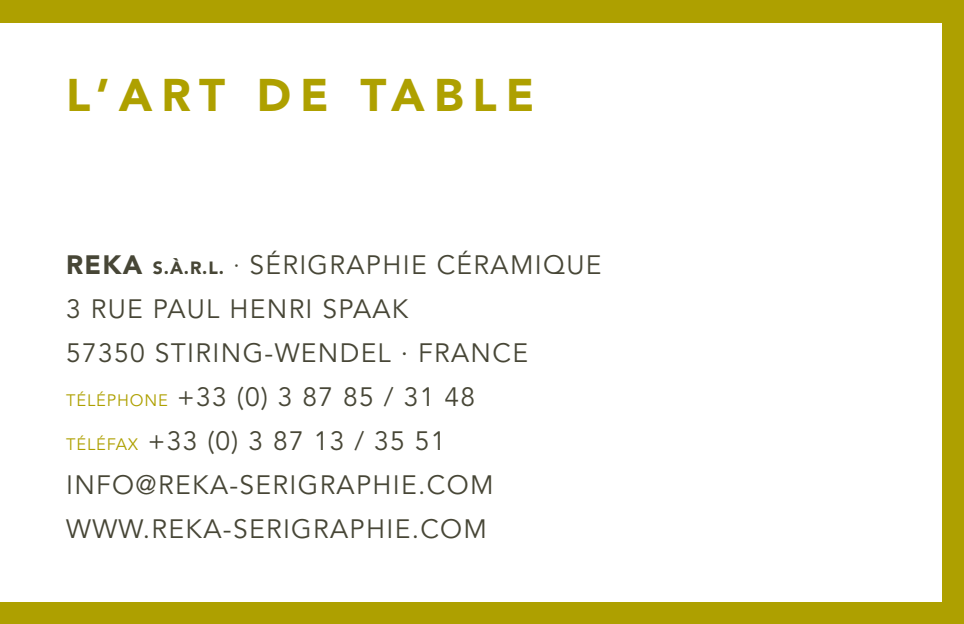
<style>
.page{position:relative;width:964px;height:624px;background:#aea000}
.page>*{position:absolute;margin:0;border:0;box-sizing:border-box;transform-origin:0 0}
.t1{font:900 45.2px "Avenir LT Std";color:#aea000}
.t2{font:26.4px/44px "Avenir LT Std";letter-spacing:.05em;color:#474636}
.t3{font:16.4px "Avenir LT Std";color:#aea000}
.s1{font-weight:900}
.s2{font-weight:900;font-size:17.6px}
.s3{font-weight:300}
.s4{font-size:16.4px;color:#aea000}
</style>
<div class="page">
<div style="left:0;top:23px;width:941px;height:578px;background:#fff"></div>
<h1 class="t1" style="left:66px;top:68px;width:470px">L’AR T DE TABLE</h1>
<p class="t2" style="left:66px;top:243px;width:537px"><span class="s1">REKA</span> <span class="s2">S.À.R.L.</span> <span class="s3">·</span> SÉRIGRAPHIE CÉRAMIQUE<br>3 RUE PAUL HENRI SPAAK<br>57350 STIRING-WENDEL · FRANCE</p>
<p class="t3" style="left:66px;top:391px;width:12px">TÉLÉPH</p>
<p class="t2" style="left:130px;top:375px;width:347px"><span class="s4">ONE</span> +33 (0) 3 87 85 / 31 48</p>
<p class="t3" style="left:66px;top:435px;width:12px">TÉLÉFA</p>
<p class="t2" style="left:66px;top:419px;width:429px;text-align:center"><span class="s4">X</span> +33 (0) 3 87 13 / 35 51<br>INFO@REKA-SERIGRAPHIE.COM<br>WWW.REKA-SERIGRAPHIE.COM</p>
</div>
